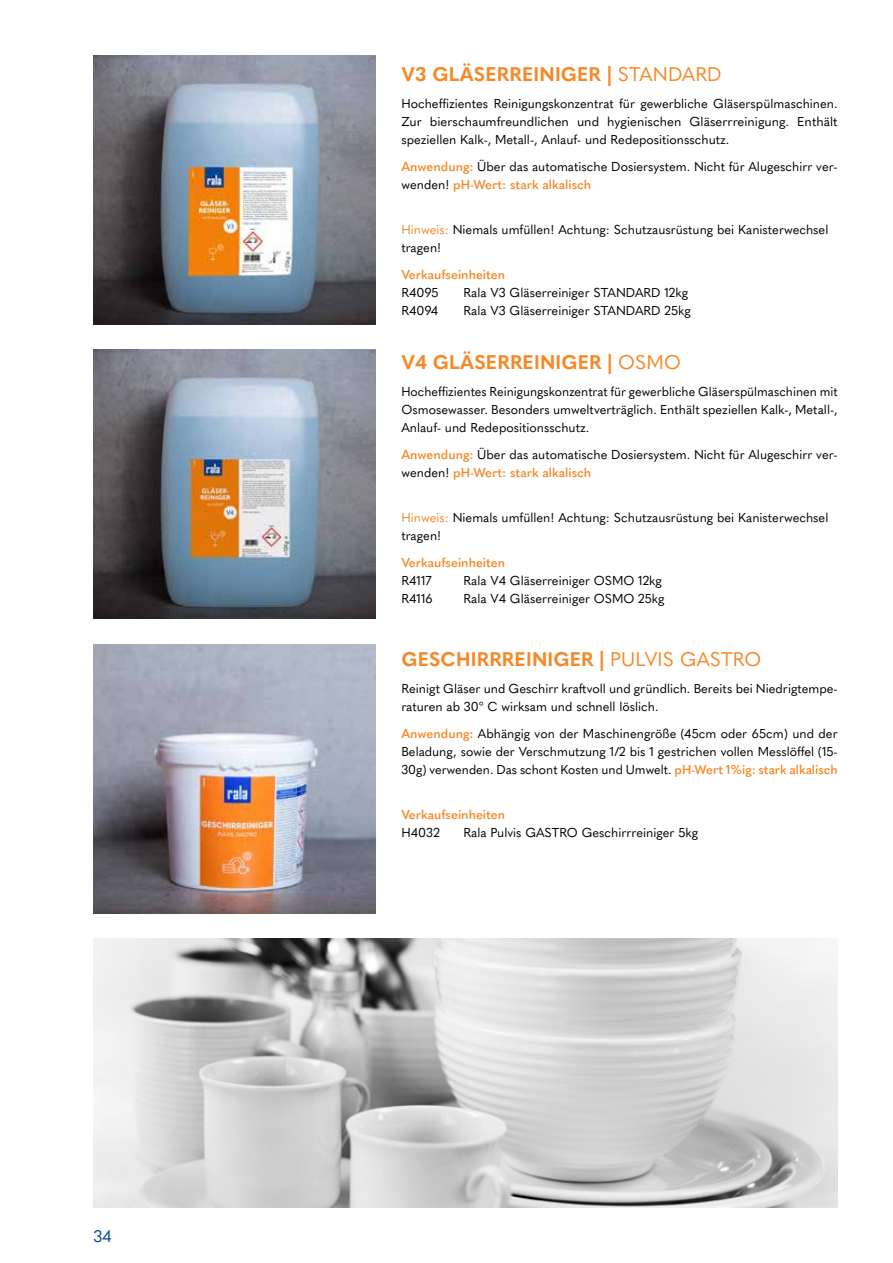
<style>
.page{position:relative;width:893px;height:1263px;background:#fff}
.page>*{position:absolute;margin:0;border:0;box-sizing:border-box;transform-origin:0 0}
.t1{font:700 19.5px "Quasimoda";letter-spacing:.01em;color:#f68826}
.t2{font:16.5px "Quasimoda";color:#004c9c}
.t3{font:12.75px/18px "Quasimoda";color:#000}
.t4{font:600 12.75px "Quasimoda";color:#f68826}
.s1{font-weight:400}
.s2{font-weight:600;color:#f68826}
.s3{color:#f68826}
</style>
<div class="page">
<img style="left:94px;top:644px;width:282px;height:269px">
<img style="left:94px;top:350px;width:282px;height:269px">
<img style="left:94px;top:939px;width:744px;height:269px">
<img style="left:94px;top:55px;width:282px;height:269px">
<p class="t2" style="left:94px;top:1224px;width:20px">34</p>
<h1 class="t1" style="left:401px;top:59px;width:322px">V3 GLÄSERREINIGER | <span class="s1">STANDARD</span></h1>
<p class="t3" style="left:401px;top:94px;width:438px;text-align:justify">Hocheffizientes Reinigungskonzentrat für gewerbliche Gläserspülmaschinen.<br>Zur bierschaumfreundlichen und hygienischen Gläserrreinigung. Enthält speziellen Kalk-, Metall-, Anlauf- und Redepositionsschutz.</p>
<p class="t3" style="left:401px;top:157px;width:438px"><span class="s2">Anwendung:</span> Über das automatische Dosiersystem. Nicht für Alugeschirr ver&shy;wenden! <span class="s2">pH-Wert: stark alkalisch</span></p>
<p class="t3" style="left:401px;top:220px;width:428px"><span class="s3">Hinweis:</span> Niemals umfüllen! Achtung: Schutzausrüstung bei Kanisterwechsel tragen!</p>
<p class="t4" style="left:401px;top:265px;width:105px">Verkaufseinheiten</p>
<p class="t3" style="left:401px;top:283px;width:39px">R4095<br>R4094</p>
<h1 class="t1" style="left:401px;top:347px;width:281px">V4 GLÄSERREINIGER | <span class="s1">OSMO</span></h1>
<p class="t3" style="left:401px;top:382px;width:438px;text-align:justify">Hocheffizientes Reinigungskonzentrat für gewerbliche Gläserspülmaschinen mit Osmosewasser. Besonders umweltverträglich. Enthält speziellen Kalk-, Metall-, Anlauf- und Redepositionsschutz.</p>
<p class="t3" style="left:401px;top:445px;width:438px"><span class="s2">Anwendung:</span> Über das automatische Dosiersystem. Nicht für Alugeschirr ver&shy;wenden! <span class="s2">pH-Wert: stark alkalisch</span></p>
<p class="t3" style="left:401px;top:508px;width:428px"><span class="s3">Hinweis:</span> Niemals umfüllen! Achtung: Schutzausrüstung bei Kanisterwechsel tragen!</p>
<p class="t4" style="left:401px;top:553px;width:105px">Verkaufseinheiten</p>
<p class="t3" style="left:401px;top:571px;width:33px">R4117<br>R4116</p>
<p class="t3" style="left:463px;top:283px;width:229px">Rala V3 Gläserreiniger STANDARD 12kg<br>Rala V3 Gläserreiniger STANDARD 25kg</p>
<p class="t3" style="left:463px;top:571px;width:203px">Rala V4 Gläserreiniger OSMO 12kg<br>Rala V4 Gläserreiniger OSMO 25kg</p>
<h1 class="t1" style="left:401px;top:644px;width:361px">GESCHIRRREINIGER | <span class="s1">PULVIS GASTRO</span></h1>
<p class="t3" style="left:401px;top:679px;width:438px">Reinigt Gläser und Geschirr kraftvoll und gründlich. Bereits bei Niedrigtempe&shy;raturen ab 30° C wirksam und schnell löslich.</p>
<p class="t3" style="left:401px;top:724px;width:438px;text-align:justify"><span class="s2">Anwendung:</span> Abhängig von der Maschinengröße (45cm oder 65cm) und der Beladung, sowie der Verschmutzung 1/2 bis 1 gestrichen vollen Messlöffel (15- 30g) verwenden. Das schont Kosten und Umwelt. <span class="s2">pH-Wert 1%ig: stark alkalisch</span></p>
<p class="t4" style="left:401px;top:805px;width:105px">Verkaufseinheiten</p>
<p class="t3" style="left:401px;top:823px;width:40px">H4032</p>
<p class="t3" style="left:463px;top:823px;width:236px">Rala Pulvis GASTRO Geschirrreiniger 5kg</p>
</div>
